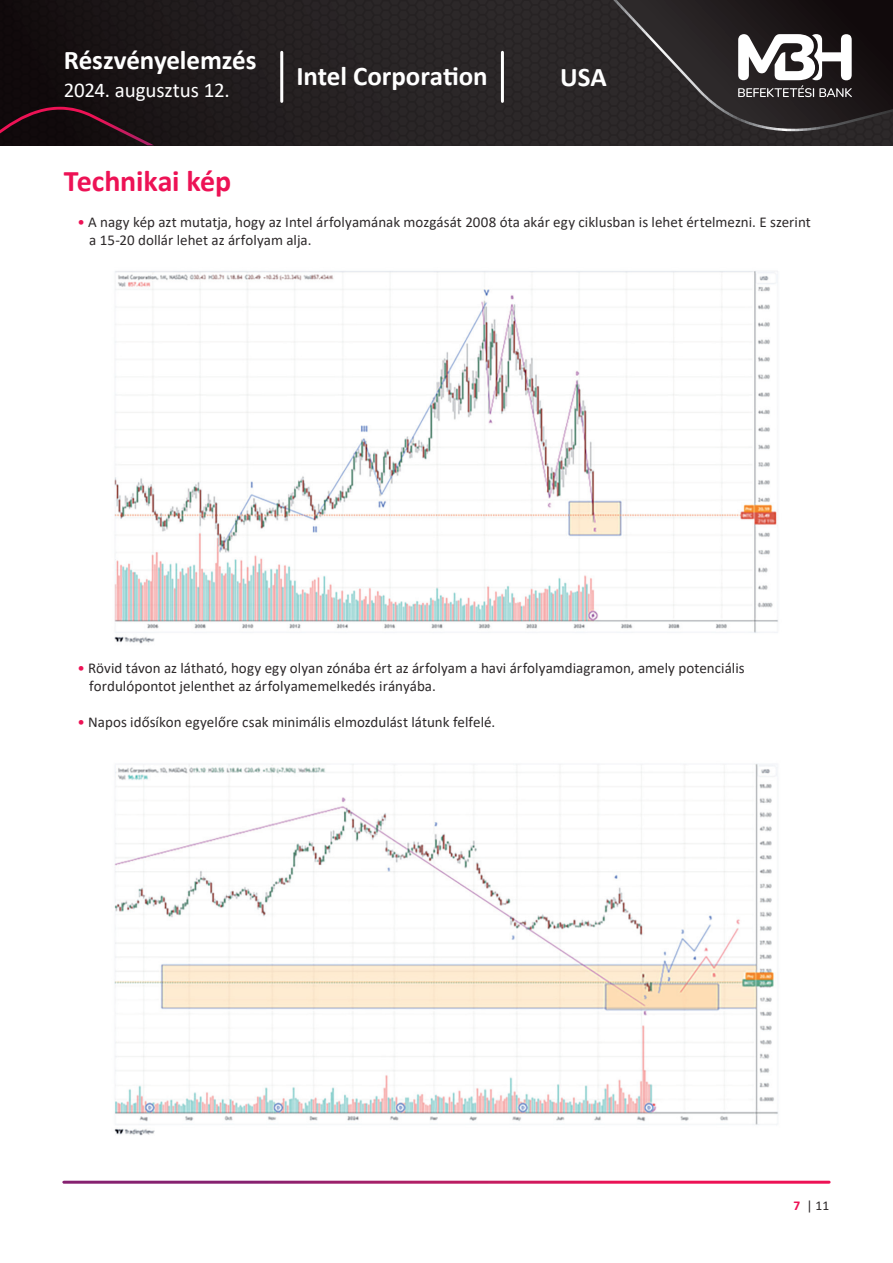
<style>
.page{position:relative;width:893px;height:1263px;background:#fff}
.page>*{position:absolute;margin:0;border:0;box-sizing:border-box;transform-origin:0 0}
.t1{font:700 30px "Calibri";letter-spacing:-.005em;color:#ed1255}
.t2{font:700 27px "Calibri";letter-spacing:-.005em;color:#fff}
.t3{font:21px "Calibri";letter-spacing:-.01em;color:#fff}
.t4{font:15px/18px "Calibri";color:#2d292a}
.t5{font:13.5px "Calibri";color:#2d292a}
.s1{color:#ed1255}
.s2{font-weight:700;color:#ed1255}
</style>
<div class="page">
<svg style="left:0;top:0;width:893px;height:146px;background:#231e1f"></svg>
<svg style="left:0;top:107px;width:154px;height:38px;background:#230d14"></svg>
<svg style="left:606px;top:0;width:287px;height:139px;background:#383435"></svg>
<hr style="left:280px;top:52px;width:3px;height:49px;background:#fff">
<hr style="left:501px;top:52px;width:3px;height:49px;background:#fff">
<img style="left:114px;top:271px;width:664px;height:373px">
<img style="left:114px;top:763px;width:665px;height:373px">
<h2 class="t2" style="left:64px;top:41px;width:194px">Részvényelemzés</h2>
<h3 class="t3" style="left:64px;top:76px;width:168px">2024. augusztus 12.</h3>
<h2 class="t2" style="left:296px;top:57px;width:193px">Intel Corporation</h2>
<h2 class="t2" style="left:560px;top:58px;width:48px">USA</h2>
<h1 class="t1" style="left:64px;top:160px;width:169px">Technikai kép</h1>
<p class="t4" style="left:89px;top:213px;width:723px;text-indent:-12px"><span class="s1">•</span> A nagy kép azt mutatja, hogy az Intel árfolyamának mozgását 2008 óta akár egy ciklusban is lehet értelmezni. E szerint a 15-20 dollár lehet az árfolyam alja.</p>
<p class="t4" style="left:89px;top:659px;width:657px;text-indent:-12px"><span class="s1">•</span> Rövid távon az látható, hogy egy olyan zónába ért az árfolyam a havi árfolyamdiagramon, amely potenciális fordulópontot jelenthet az árfolyamemelkedés irányába.</p>
<p class="t4" style="left:77px;top:713px;width:419px"><span class="s1">•</span> Napos idősíkon egyelőre csak minimális elmozdulást látunk felfelé.</p>
<p class="t5" style="left:793px;top:1196px;width:37px"><span class="s2">7</span> | 11</p>
</div>
